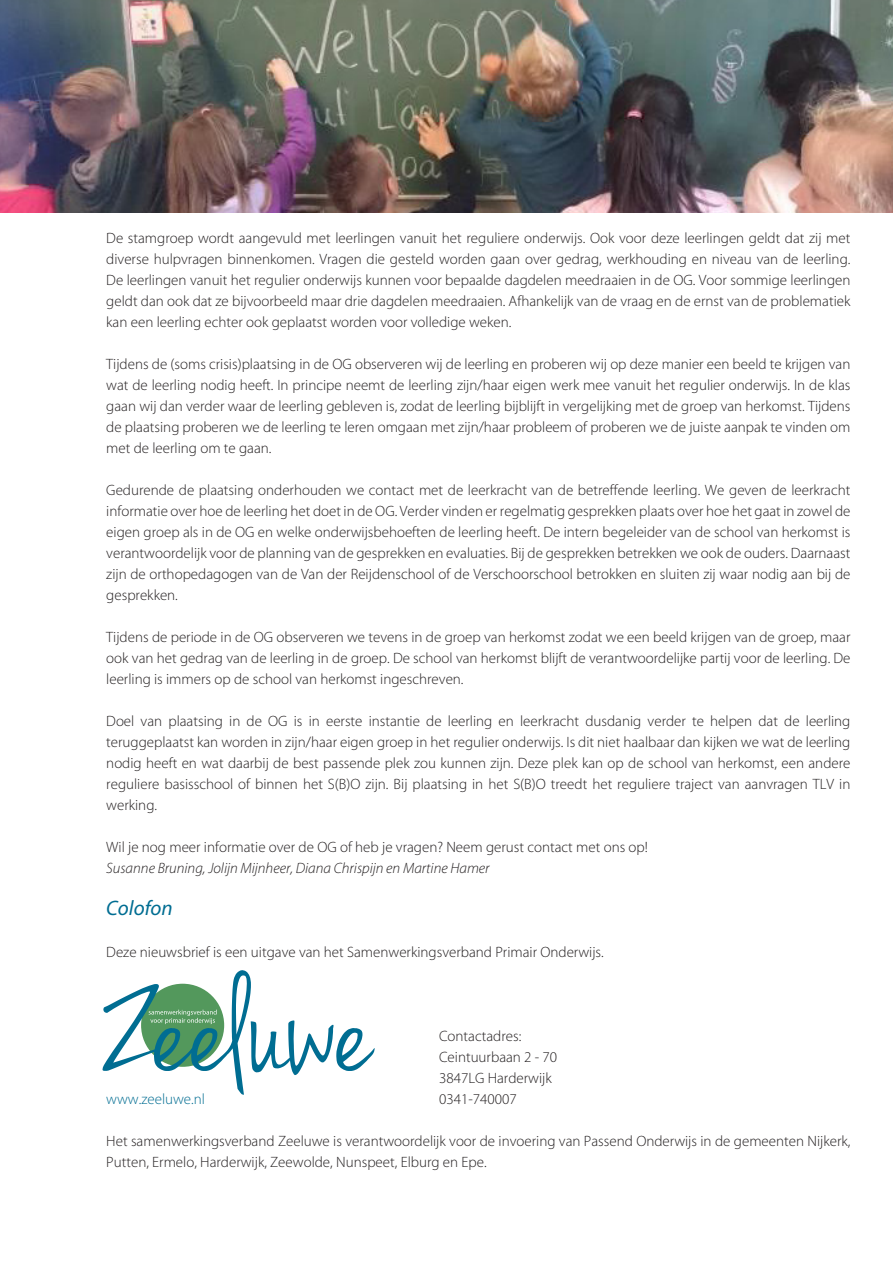
<style>
.page{position:relative;width:893px;height:1263px;background:#fff}
.page>*{position:absolute;margin:0;border:0;box-sizing:border-box;transform-origin:0 0}
.t1{font:italic 21px "Myriad";color:#006d92}
.t2{font:300 15px/21px "Myriad";color:#231f20;text-align:justify}
.t3{font:italic 300 15px "Myriad";color:#231f20}
.t4{font:300 15px "Myriad";color:#006d92}
</style>
<div class="page">
<svg style="left:102px;top:970px;width:273px;height:125px"></svg>
<img style="left:0;top:0;width:893px;height:213px">
<p class="t2" style="left:106px;top:228px;width:746px">De stamgroep wordt aangevuld met leerlingen vanuit het reguliere onderwijs. Ook voor deze leerlingen geldt dat zij met diverse hulpvragen binnenkomen. Vragen die gesteld worden gaan over gedrag, werkhouding en niveau van de leerling.<br>De leerlingen vanuit het regulier onderwijs kunnen voor bepaalde dagdelen meedraaien in de OG. Voor sommige leerlingen geldt dan ook dat ze bijvoorbeeld maar drie dagdelen meedraaien. Afhankelijk van de vraag en de ernst van de problematiek kan een leerling echter ook geplaatst worden voor volledige weken.</p>
<p class="t2" style="left:106px;top:354px;width:746px">Tijdens de (soms crisis)plaatsing in de OG observeren wij de leerling en proberen wij op deze manier een beeld te krijgen van wat de leerling nodig heeft. In principe neemt de leerling zijn/haar eigen werk mee vanuit het regulier onderwijs. In de klas gaan wij dan verder waar de leerling gebleven is, zodat de leerling bijblijft in vergelijking met de groep van herkomst. Tijdens de plaatsing proberen we de leerling te leren omgaan met zijn/haar probleem of proberen we de juiste aanpak te vinden om met de leerling om te gaan.</p>
<p class="t2" style="left:106px;top:480px;width:746px">Gedurende de plaatsing onderhouden we contact met de leerkracht van de betreffende leerling. We geven de leerkracht informatie over hoe de leerling het doet in de OG. Verder vinden er regelmatig gesprekken plaats over hoe het gaat in zowel de eigen groep als in de OG en welke onderwijsbehoeften de leerling heeft. De intern begeleider van de school van herkomst is verantwoordelijk voor de planning van de gesprekken en evaluaties. Bij de gesprekken betrekken we ook de ouders. Daarnaast zijn de orthopedagogen van de Van der Reijdenschool of de Verschoorschool betrokken en sluiten zij waar nodig aan bij de gesprekken.</p>
<p class="t2" style="left:106px;top:627px;width:746px">Tijdens de periode in de OG observeren we tevens in de groep van herkomst zodat we een beeld krijgen van de groep, maar ook van het gedrag van de leerling in de groep. De school van herkomst blijft de verantwoordelijke partij voor de leerling. De leerling is immers op de school van herkomst ingeschreven.</p>
<p class="t2" style="left:106px;top:711px;width:746px">Doel van plaatsing in de OG is in eerste instantie de leerling en leerkracht dusdanig verder te helpen dat de leerling teruggeplaatst kan worden in zijn/haar eigen groep in het regulier onderwijs. Is dit niet haalbaar dan kijken we wat de leerling nodig heeft en wat daarbij de best passende plek zou kunnen zijn. Deze plek kan op de school van herkomst, een andere reguliere basisschool of binnen het S(B)O zijn. Bij plaatsing in het S(B)O treedt het reguliere traject van aanvragen TLV in werking.</p>
<p class="t2" style="left:106px;top:837px;width:543px">Wil je nog meer informatie over de OG of heb je vragen? Neem gerust contact met ons op!</p>
<p class="t3" style="left:106px;top:861px;width:385px">Susanne Bruning, Jolijn Mijnheer, Diana Chrispijn en Martine Hamer</p>
<p class="t1" style="left:106px;top:898px;width:68px">Colofon</p>
<p class="t2" style="left:106px;top:942px;width:499px">Deze nieuwsbrief is een uitgave van het Samenwerkingsverband Primair Onderwijs.</p>
<p class="t2" style="left:439px;top:1026px;width:84px">Contactadres:</p>
<p class="t2" style="left:439px;top:1047px;width:120px">Ceintuurbaan 2 - 70</p>
<p class="t2" style="left:439px;top:1068px;width:114px">3847LG Harderwijk</p>
<p class="t2" style="left:439px;top:1089px;width:79px">0341-740007</p>
<p class="t4" style="left:106px;top:1092px;width:100px">www.zeeluwe.nl</p>
<p class="t2" style="left:106px;top:1131px;width:746px">Het samenwerkingsverband Zeeluwe is verantwoordelijk voor de invoering van Passend Onderwijs in de gemeenten Nijkerk,<br>Putten, Ermelo, Harderwijk, Zeewolde, Nunspeet, Elburg en Epe.</p>
</div>
